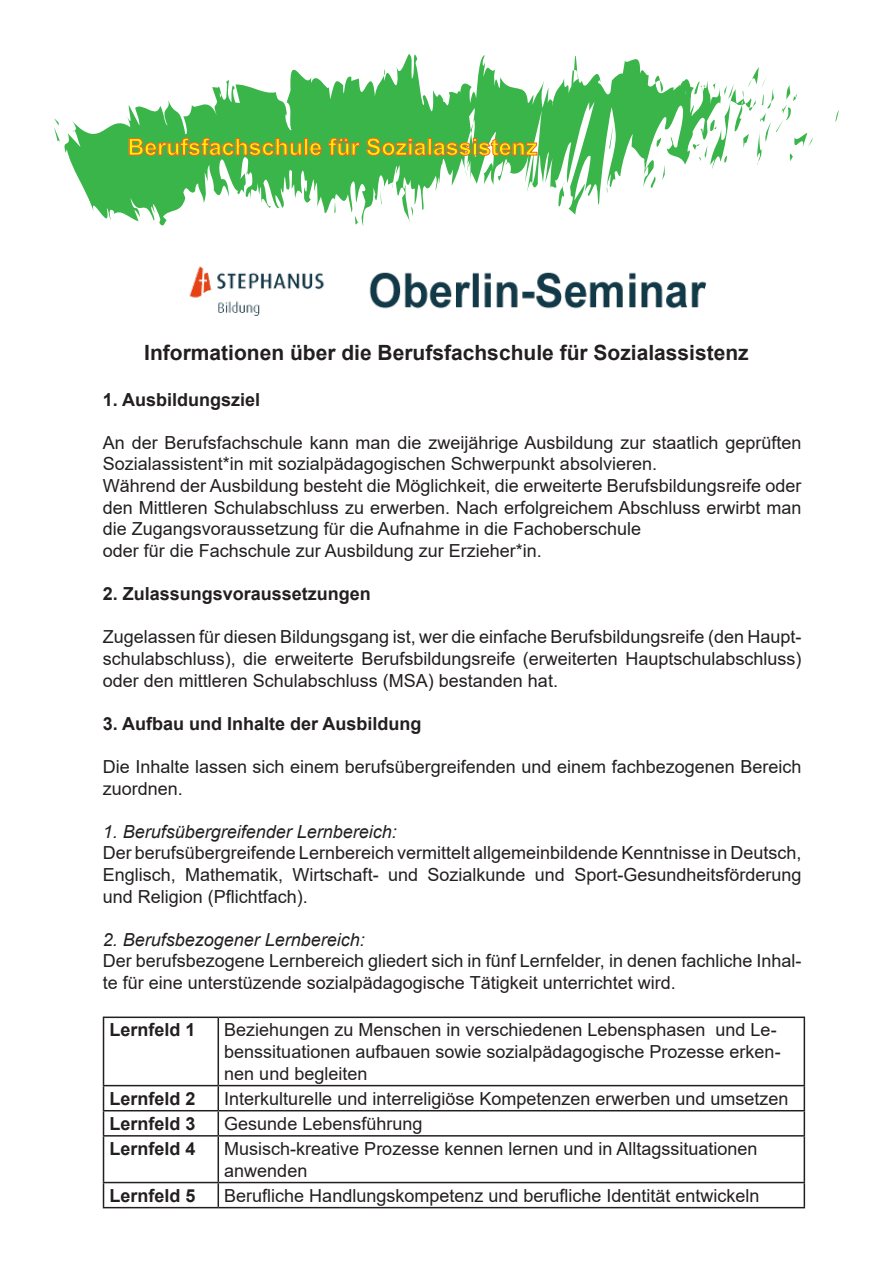
<style>
.page{position:relative;width:893px;height:1263px;background:#fff}
.page>*{position:absolute;margin:0;border:0;box-sizing:border-box;transform-origin:0 0}
.t1{font:700 23.25px "Arial";color:#fff101}
.t2{font:700 21px "Arial";color:#231f20}
.t3{font:18px/21.6px "Arial";color:#231f20}
.t4{font:700 18px "Arial";color:#231f20}
.t5{font:italic 18px "Arial";color:#231f20}
</style>
<div class="page">
<hr style="left:103px;top:1016px;width:115px;height:2px;background:#231f20">
<hr style="left:103px;top:1018px;width:1px;height:67px;background:#231f20">
<hr style="left:218px;top:1016px;width:587px;height:2px;background:#231f20">
<hr style="left:218px;top:1018px;width:1px;height:67px;background:#231f20">
<hr style="left:804px;top:1018px;width:1px;height:67px;background:#231f20">
<hr style="left:103px;top:1085px;width:115px;height:1px;background:#231f20">
<hr style="left:218px;top:1085px;width:587px;height:1px;background:#231f20">
<hr style="left:103px;top:1110px;width:115px;height:1px;background:#231f20">
<svg style="left:103px;top:1086px;width:1px;height:49px"></svg>
<hr style="left:218px;top:1110px;width:587px;height:1px;background:#231f20">
<svg style="left:218px;top:1086px;width:1px;height:49px"></svg>
<svg style="left:804px;top:1086px;width:1px;height:49px"></svg>
<hr style="left:103px;top:1135px;width:115px;height:1px;background:#231f20">
<hr style="left:103px;top:1136px;width:1px;height:46px;background:#231f20">
<hr style="left:218px;top:1135px;width:587px;height:1px;background:#231f20">
<hr style="left:218px;top:1136px;width:1px;height:46px;background:#231f20">
<hr style="left:804px;top:1136px;width:1px;height:46px;background:#231f20">
<hr style="left:103px;top:1182px;width:115px;height:1px;background:#231f20">
<svg style="left:103px;top:1183px;width:1px;height:24px"></svg>
<hr style="left:218px;top:1182px;width:587px;height:1px;background:#231f20">
<svg style="left:218px;top:1183px;width:1px;height:24px"></svg>
<svg style="left:804px;top:1183px;width:1px;height:24px"></svg>
<hr style="left:103px;top:1207px;width:115px;height:1px;background:#231f20">
<hr style="left:218px;top:1207px;width:587px;height:1px;background:#231f20">
<img style="left:189px;top:266px;width:518px;height:50px">
<svg style="left:835px;top:110px;width:4px;height:12px"></svg>
<svg style="left:64px;top:54px;width:626px;height:172px"></svg>
<svg style="left:334px;top:199px;width:3px;height:14px"></svg>
<svg style="left:690px;top:67px;width:123px;height:102px"></svg>
<svg style="left:656px;top:138px;width:5px;height:10px"></svg>
<svg style="left:648px;top:164px;width:17px;height:24px"></svg>
<svg style="left:609px;top:123px;width:5px;height:26px"></svg>
<svg style="left:558px;top:182px;width:7px;height:30px"></svg>
<svg style="left:54px;top:118px;width:6px;height:24px"></svg>
<svg style="left:411px;top:207px;width:2px;height:9px"></svg>
<svg style="left:380px;top:188px;width:4px;height:16px"></svg>
<svg style="left:354px;top:206px;width:5px;height:19px"></svg>
<svg style="left:129px;top:138px;width:173px;height:18px;background:#709c3d"></svg>
<div style="left:304px;top:138px;width:4px;height:17px;border:1px solid #f36421"></div>
<svg style="left:309px;top:142px;width:13px;height:14px"></svg>
<svg style="left:328px;top:138px;width:99px;height:18px;background:#6e9d3e"></svg>
<div style="left:428px;top:138px;width:4px;height:17px;border:1px solid #f36421"></div>
<svg style="left:433px;top:123px;width:105px;height:69px"></svg>
<p class="t1" style="left:128px;top:131px;width:411px">Berufsfachschule für Sozialassistenz</p>
<p class="t2" style="left:144px;top:338px;width:606px">Informationen über die Berufsfachschule für Sozialassistenz</p>
<p class="t4" style="left:103px;top:387px;width:159px">1. Ausbildungsziel</p>
<p class="t3" style="left:103px;top:432px;width:700px">An der Berufsfachschule kann man die zweijährige Ausbildung zur staatlich geprüften<br>Sozialassistent*in mit sozialpädagogischen Schwerpunkt absolvieren.</p>
<p class="t3" style="left:103px;top:475px;width:700px;text-align:justify">Während der Ausbildung besteht die Möglichkeit, die erweiterte Berufsbildungsreife oder den Mittleren Schulabschluss zu erwerben. Nach erfolgreichem Abschluss erwirbt man die Zugangsvoraussetzung für die Aufnahme in die Fachoberschule</p>
<p class="t3" style="left:103px;top:540px;width:441px">oder für die Fachschule zur Ausbildung zur Erzieher*in.</p>
<p class="t4" style="left:103px;top:581px;width:270px">2. Zulassungsvoraussetzungen</p>
<p class="t3" style="left:103px;top:626px;width:700px;text-align:justify">Zugelassen für diesen Bildungsgang ist, wer die einfache Berufsbildungsreife (den Haupt&shy;schulabschluss), die erweiterte Berufsbildungsreife (erweiterten Hauptschulabschluss) oder den mittleren Schulabschluss (MSA) bestanden hat.</p>
<p class="t4" style="left:103px;top:711px;width:320px">3. Aufbau und Inhalte der Ausbildung</p>
<p class="t3" style="left:103px;top:756px;width:700px">Die Inhalte lassen sich einem berufsübergreifenden und einem fachbezogenen Bereich zuordnen.</p>
<p class="t5" style="left:103px;top:820px;width:296px">1. Berufsübergreifender Lernbereich:</p>
<p class="t3" style="left:103px;top:842px;width:700px;text-align:justify">Der berufsübergreifende Lernbereich vermittelt allgemeinbildende Kenntnisse in Deutsch, Englisch, Mathematik, Wirtschaft- und Sozialkunde und Sport-Gesundheitsförderung und Religion (Pflichtfach).</p>
<p class="t5" style="left:103px;top:928px;width:264px">2. Berufsbezogener Lernbereich:</p>
<p class="t3" style="left:103px;top:950px;width:700px">Der berufsbezogene Lernbereich gliedert sich in fünf Lernfelder, in denen fachliche Inhal&shy;te für eine unterstüzende sozialpädagogische Tätigkeit unterrichtet wird.</p>
<p class="t4" style="left:110px;top:1017px;width:88px">Lernfeld 1</p>
<p class="t3" style="left:224px;top:1019px;width:558px">Beziehungen zu Menschen in verschiedenen Lebensphasen und Le&shy;benssituationen aufbauen sowie sozialpädagogische Prozesse erken&shy;nen und begleiten</p>
<p class="t4" style="left:110px;top:1086px;width:88px">Lernfeld 2</p>
<p class="t3" style="left:224px;top:1087px;width:566px">Interkulturelle und interreligiöse Kompetenzen erwerben und umsetzen</p>
<p class="t4" style="left:110px;top:1111px;width:88px">Lernfeld 3</p>
<p class="t3" style="left:224px;top:1112px;width:200px">Gesunde Lebensführung</p>
<p class="t4" style="left:110px;top:1136px;width:88px">Lernfeld 4</p>
<p class="t3" style="left:224px;top:1138px;width:535px">Musisch-kreative Prozesse kennen lernen und in Alltagssituationen anwenden</p>
<p class="t4" style="left:110px;top:1183px;width:88px">Lernfeld 5</p>
<p class="t3" style="left:224px;top:1184px;width:537px">Berufliche Handlungskompetenz und berufliche Identität entwickeln</p>
</div>
